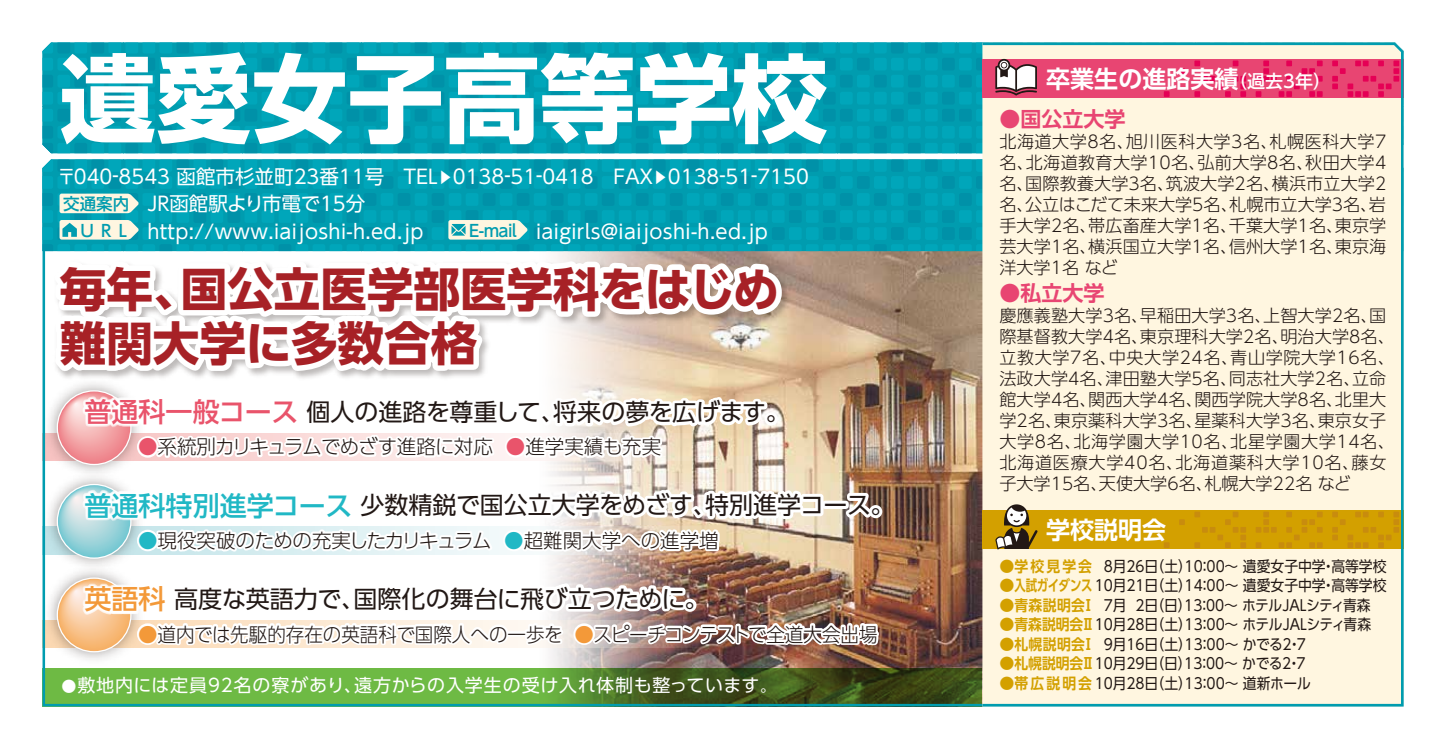
<style>
.page{position:relative;width:1446px;height:749px;background:#fff}
.page>*{position:absolute;margin:0;border:0;box-sizing:border-box;transform-origin:0 0}
.t1{font:700 96px "UD Shin Go Pro";color:#fff}
.t2{font:700 46.5px/54px "UD Shin Go Pro";color:#a72126}
.t3{font:24px "UD Shin Go Pro";color:#221815}
.t4{font:700 24px "UD Shin Go Pro De";color:#fff}
.t5{font:700 21px "UD Shin Go Pro De";color:#e84572}
.t6{font:19.5px "UD Shin Go Pro";color:#fff}
.t7{font:19.5px "UD Shin Go Pro";letter-spacing:.02em;color:#fff}
.t8{font:300 19.5px "UD Shin Go Pro";color:#221815;scale:.95 1}
.t9{font:300 19.5px "UD Shin Go Pro";color:#221815}
.t10{font:300 19.5px "UD Shin Go Pro";letter-spacing:-.025em;color:#221815}
.t11{font:18px "UD Shin Go Pro";letter-spacing:.045em;color:#fff}
.t12{font:300 17.1px/21px "UD Shin Go Pro";letter-spacing:.005em;color:#221815;text-align:justify}
.t13{font:15px "UD Shin Go Pro";color:#221815;scale:.92 1}
.s1{font-size:15px}
.s2{font-weight:500;font-size:16.5px;color:#009caf}
.s3{font-weight:500;font-size:27px;color:#e9546b}
.s4{color:#e9546b}
.s5{font-weight:500;font-size:27px;color:#21b8c5}
.s6{color:#21b8c5}
.s7{font-weight:500;font-size:27px;color:#f39939}
.s8{color:#f39939}
.s9{font-family:"UD Shin Go Pro";font-weight:500;font-size:18px}
.s10{font-family:"UD Shin Go Pro De";font-weight:700;color:#d3a000}
</style>
<div class="page">
<img style="left:42px;top:372px;width:1px;height:94px">
<img style="left:42px;top:466px;width:1px;height:93px">
<img style="left:42px;top:559px;width:1px;height:111px">
<img style="left:43px;top:251px;width:939px;height:455px">
<div style="left:43px;top:43px;width:1360px;height:110px;background:#009caf;border-radius:9px"></div>
<svg style="left:43px;top:159px;width:939px;height:92px;background:#009eb2"></svg>
<svg style="left:982px;top:43px;width:421px;height:663px;background:#f8e6cd"></svg>
<svg style="left:995px;top:504px;width:42px;height:45px"></svg>
<svg style="left:995px;top:59px;width:42px;height:36px;background:#b98e98"></svg>
<svg style="left:60px;top:193px;width:79px;height:20px;background:#e8eedb"></svg>
<svg style="left:43px;top:220px;width:744px;height:242px"></svg>
<h1 class="t1" style="left:60px;top:20px;width:770px">遺愛女子高等学校</h1>
<p class="t6" style="left:57px;top:161px;width:753px">〒040-8543 函館市杉並町23番11号 ＴＥＬ<span class="s1">▶</span>0138-51-0418 FAX<span class="s1">▶</span>0138-51-7150</p>
<p class="t6" style="left:63px;top:187px;width:303px"><span class="s2">交通案内</span> JR函館駅より市電で15分</p>
<p class="t7" style="left:80px;top:215px;width:344px"><span class="s2">U R L</span> http://www.iaijoshi-h.ed.jp</p>
<p class="t7" style="left:469px;top:215px;width:300px"><span class="s2">E-mail</span> iaigirls@iaijoshi-h.ed.jp</p>
<h2 class="t2" style="left:60px;top:261px;width:721px">毎年、国公立医学部医学科をはじめ難関大学に多数合格</h2>
<h3 class="t3" style="left:85px;top:392px;width:707px"><span class="s3">普通科一般コース</span>個人の進路を尊重して、将来の夢を広げます。</h3>
<p class="t10" style="left:138px;top:431px;width:525px"><span class="s4">●</span>系統別カリキュラムでめざす進路に対応 <span class="s4">●</span>進学実績も充実</p>
<h3 class="t3" style="left:85px;top:485px;width:811px"><span class="s5">普通科特別進学コース</span>少数精鋭で国公立大学をめざす、特別進学コース。</h3>
<p class="t9" style="left:138px;top:524px;width:582px"><span class="s6">●</span>現役突破のための充実したカリキュラム <span class="s6">●</span>超難関大学への進学増</p>
<h3 class="t3" style="left:85px;top:579px;width:625px"><span class="s7">英語科</span>高度な英語力で、国際化の舞台に飛び立つために。</h3>
<p class="t8" style="left:138px;top:618px;width:780px"><span class="s8">●</span>道内では先駆的存在の英語科で国際人への一歩を <span class="s8">●</span>スピーチコンテストで全道大会出場</p>
<p class="t11" style="left:62px;top:670px;width:715px"><span class="s1">●</span>敷地内には定員92名の寮があり、遠方からの入学生の受け入れ体制も整っています<span class="s1">。</span></p>
<h3 class="t4" style="left:1046px;top:59px;width:286px">卒業生の進路実績<span class="s9">（過去3年）</span></h3>
<p class="t5" style="left:999px;top:102px;width:127px">●国公立大学</p>
<p class="t12" style="left:999px;top:130px;width:388px">北海道大学8名、旭川医科大学3名、札幌医科大学7名、北海道教育大学10名、弘前大学8名、秋田大学4名、国際教養大学3名、筑波大学2名、横浜市立大学2名、公立はこだて未来大学5名、札幌市立大学3名、岩手大学2名、帯広畜産大学1名、千葉大学1名、東京学芸大学1名、横浜国立大学1名、信州大学1名、東京海洋大学1名 など</p>
<p class="t5" style="left:999px;top:276px;width:106px">●私立大学</p>
<p class="t12" style="left:999px;top:304px;width:397px;text-align:left">慶應義塾大学3名、早稲田大学3名、上智大学2名、国際基督教大学4名、東京理科大学2名、明治大学8名、立教大学7名、中央大学24名、青山学院大学16名、法政大学4名、津田塾大学5名、同志社大学2名、立命館大学4名、関西大学4名、関西学院大学8名、北里大学2名、東京薬科大学3名、星薬科大学3名、東京女子大学8名、北海学園大学10名、北星学園大学14名、北海道医療大学40名、北海道薬科大学10名、藤女子大学15名、天使大学6名、札幌大学22名 など</p>
<h3 class="t4" style="left:1046px;top:510px;width:121px">学校説明会</h3>
<p class="t13" style="left:999px;top:553px;width:422px"><span class="s10">●学校見学会</span> 8月26日（土）10：00～ 遺愛女子中学・高等学校</p>
<p class="t13" style="left:999px;top:573px;width:422px"><span class="s10">●入試ガイダンス</span> 10月21日（土）14：00～ 遺愛女子中学・高等学校</p>
<p class="t13" style="left:999px;top:592px;width:405px"><span class="s10">●青森説明会Ⅰ</span> 7月 2日（日）13：00～ ホテルJALシティ青森</p>
<p class="t13" style="left:999px;top:612px;width:406px"><span class="s10">●青森説明会Ⅱ</span> 10月28日（土）13：00～ ホテルJALシティ青森</p>
<p class="t13" style="left:999px;top:631px;width:337px"><span class="s10">●札幌説明会Ⅰ</span> 9月16日（土）13：00～ かでる2・７</p>
<p class="t13" style="left:999px;top:651px;width:337px"><span class="s10">●札幌説明会Ⅱ</span> 10月29日（日）13：00～ かでる2・７</p>
<p class="t13" style="left:999px;top:670px;width:340px"><span class="s10">●帯広説明会</span> 10月28日（土）13：00～ 道新ホール</p>
</div>
